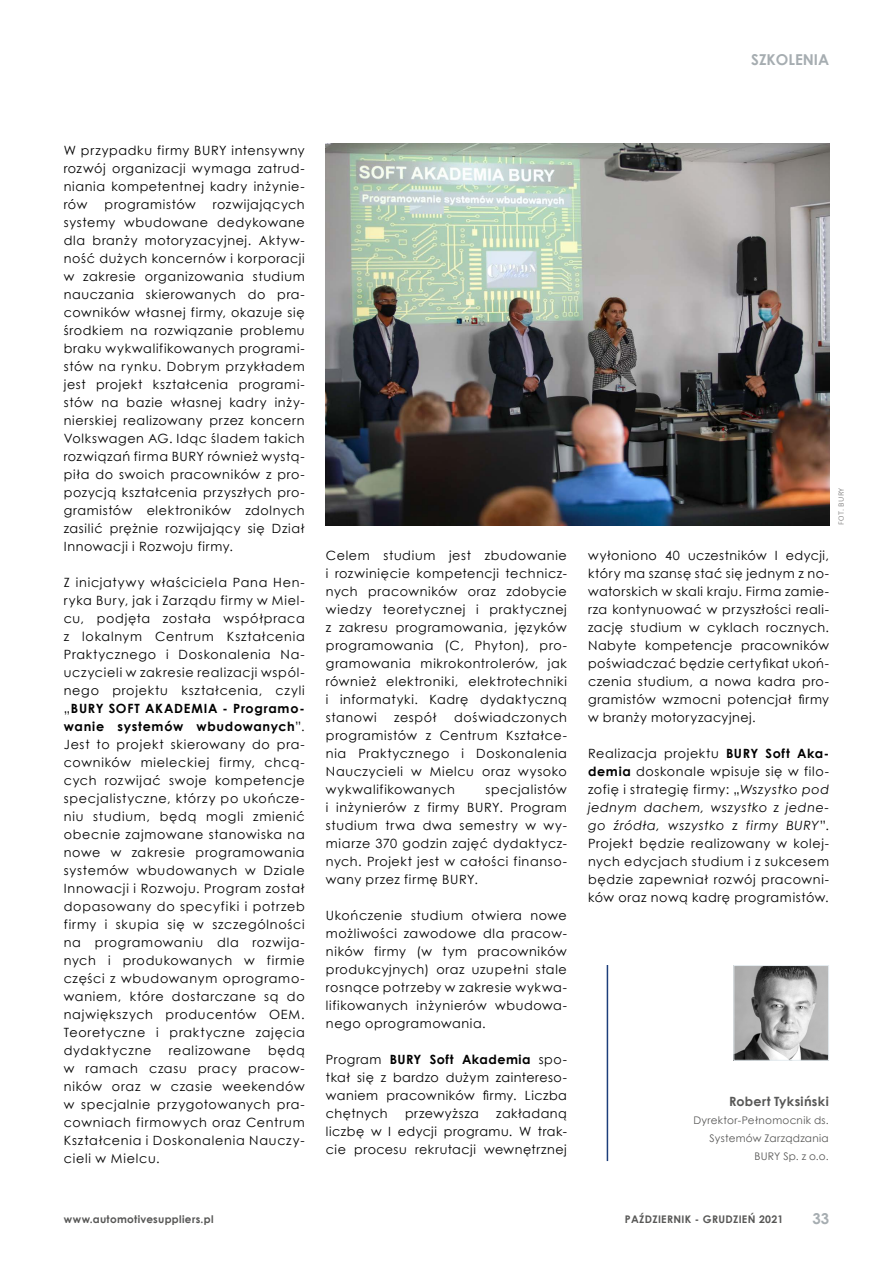
<style>
.page{position:relative;width:893px;height:1263px;background:#fff}
.page>*{position:absolute;margin:0;border:0;box-sizing:border-box;transform-origin:0 0}
.t1{font:700 15px "Century Gothic";color:#a6adb1}
.t2{font:12.75px/18px "Century Gothic";letter-spacing:.05em;color:#000;text-align:justify}
.t3{font:700 12.75px "Century Gothic";letter-spacing:.025em;color:#575756}
.t4{font:10.5px/18px "Century Gothic";letter-spacing:.025em;color:#575756;text-align:right}
.t5{font:700 10.5px "Century Gothic";letter-spacing:.03em;color:#575756}
.t6{font:300 8.25px "Calibri";letter-spacing:.055em;color:#706f6f}
.s1{font-weight:700}
.s2{font-style:italic}
</style>
<div class="page">
<svg style="left:733px;top:965px;width:96px;height:96px;background:#9f9f9f"></svg>
<hr style="left:607px;top:965px;width:1px;height:196px;background:#1c3d7a">
<img style="left:326px;top:144px;width:503px;height:381px">
<p class="t1" style="left:751px;top:48px;width:80px">SZKOLENIA</p>
<p class="t2" style="left:64px;top:141px;width:242px">W przypadku firmy BURY intensywny rozwój organizacji wymaga zatrud&shy;niania kompetentnej kadry inżynie&shy;rów</p>
<p class="t2" style="left:105px;top:195px;width:93px">programistów</p>
<p class="t2" style="left:64px;top:195px;width:242px;text-indent:149px">rozwijających systemy wbudowane dedykowane dla branży motoryzacyjnej. Aktyw&shy;ność dużych koncernów i korporacji w zakresie organizowania studium nauczania skierowanych do pra&shy;cowników własnej firmy, okazuje się środkiem na rozwiązanie problemu braku wykwalifikowanych programi&shy;stów na rynku. Dobrym przykładem jest projekt kształcenia programi&shy;stów na bazie własnej kadry inży&shy;nierskiej realizowany przez koncern Volkswagen AG. Idąc śladem takich rozwiązań firma BURY również wystą&shy;piła do swoich pracowników z pro&shy;pozycją kształcenia przyszłych pro&shy;gramistów elektroników zdolnych zasilić prężnie rozwijający się Dział Innowacji i Rozwoju firmy.</p>
<p class="t2" style="left:64px;top:573px;width:242px">Z inicjatywy właściciela Pana Hen&shy;ryka Bury, jak i Zarządu firmy w Miel&shy;cu, podjęta została współpraca z lokalnym Centrum Kształcenia Praktycznego i Doskonalenia Na&shy;uczycieli w zakresie realizacji wspól&shy;nego projektu kształcenia, czyli „<span class="s1">BURY SOFT AKADEMIA - Programo&shy;wanie systemów wbudowanych</span>”.<br>Jest to projekt skierowany do pra&shy;cowników mieleckiej firmy, chcą&shy;cych rozwijać swoje kompetencje specjalistyczne, którzy po ukończe&shy;niu studium, będą mogli zmienić obecnie zajmowane stanowiska na nowe w zakresie programowania systemów wbudowanych w Dziale Innowacji i Rozwoju. Program został dopasowany do specyfiki i potrzeb firmy i skupia się w szczególności na programowaniu dla rozwija&shy;nych i produkowanych w firmie części z wbudowanym oprogramo&shy;waniem, które dostarczane są do największych producentów OEM.<br>Teoretyczne i praktyczne zajęcia dydaktyczne</p>
<p class="t2" style="left:169px;top:1041px;width:84px">realizowane</p>
<p class="t2" style="left:64px;top:1041px;width:242px;text-indent:204px">będą w ramach czasu pracy pracow&shy;ników oraz w czasie weekendów w specjalnie przygotowanych pra&shy;cowniach firmowych oraz Centrum Kształcenia i Doskonalenia Nauczy&shy;cieli w Mielcu.</p>
<p class="t2" style="left:326px;top:546px;width:242px">Celem studium jest zbudowanie i rozwinięcie kompetencji technicz&shy;nych pracowników oraz zdobycie wiedzy teoretycznej i praktycznej z zakresu programowania, języków programowania (C, Phyton), pro&shy;gramowania mikrokontrolerów, jak również elektroniki, elektrotechniki i informatyki. Kadrę dydaktyczną stanowi</p>
<p class="t2" style="left:326px;top:708px;width:242px;text-indent:128px">doświadczonych programistów z Centrum Kształce&shy;nia Praktycznego i Doskonalenia Nauczycieli w Mielcu oraz wysoko wykwalifikowanych</p>
<p class="t2" style="left:394px;top:708px;width:44px">zespół</p>
<p class="t2" style="left:326px;top:780px;width:242px;text-indent:160px">specjalistów i inżynierów z firmy BURY. Program studium trwa dwa semestry w wy&shy;miarze 370 godzin zajęć dydaktycz&shy;nych. Projekt jest w całości finanso&shy;wany przez firmę BURY.</p>
<p class="t2" style="left:326px;top:906px;width:242px">Ukończenie studium otwiera nowe możliwości zawodowe dla pracow&shy;ników firmy (w tym pracowników produkcyjnych) oraz uzupełni stale rosnące potrzeby w zakresie wykwa&shy;lifikowanych inżynierów wbudowa&shy;nego oprogramowania.</p>
<p class="t2" style="left:326px;top:1050px;width:242px">Program <span class="s1">BURY Soft Akademia</span> spo&shy;tkał się z bardzo dużym zaintereso&shy;waniem pracowników firmy. Liczba chętnych</p>
<p class="t2" style="left:405px;top:1104px;width:75px">przewyższa</p>
<p class="t2" style="left:326px;top:1104px;width:242px;text-indent:170px">zakładaną liczbę w I edycji programu. W trak&shy;cie procesu rekrutacji wewnętrznej</p>
<p class="t6" style="left:836px;top:525px;width:39px;rotate:-90deg">FOT. BURY</p>
<p class="t2" style="left:588px;top:546px;width:242px">wyłoniono 40 uczestników I edycji, który ma szansę stać się jednym z no&shy;watorskich w skali kraju. Firma zamie&shy;rza kontynuować w przyszłości reali&shy;zację studium w cyklach rocznych.<br>Nabyte kompetencje pracowników poświadczać będzie certyfikat ukoń&shy;czenia studium, a nowa kadra pro&shy;gramistów wzmocni potencjał firmy w branży motoryzacyjnej.</p>
<p class="t2" style="left:588px;top:744px;width:242px">Realizacja projektu <span class="s1">BURY Soft Aka&shy;demia</span> doskonale wpisuje się w filo&shy;zofię i strategię firmy: „<span class="s2">Wszystko pod jednym dachem, wszystko z jedne&shy;go źródła, wszystko z firmy BURY</span>”.<br>Projekt będzie realizowany w kolej&shy;nych edycjach studium i z sukcesem będzie zapewniał rozwój pracowni&shy;ków oraz nową kadrę programistów.</p>
<p class="t3" style="left:729px;top:1091px;width:101px">Robert Tyksiński</p>
<p class="t4" style="left:693px;top:1111px;width:137px">Dyrektor-Pełnomocnik ds.<br>Systemów Zarządzania<br>BURY Sp. z o.o.</p>
<p class="t5" style="left:64px;top:1211px;width:151px">www.automotivesuppliers.pl</p>
<p class="t5" style="left:625px;top:1211px;width:160px">PAŹDZIERNIK - GRUDZIEŃ 2021</p>
<p class="t1" style="left:812px;top:1207px;width:18px">33</p>
</div>
